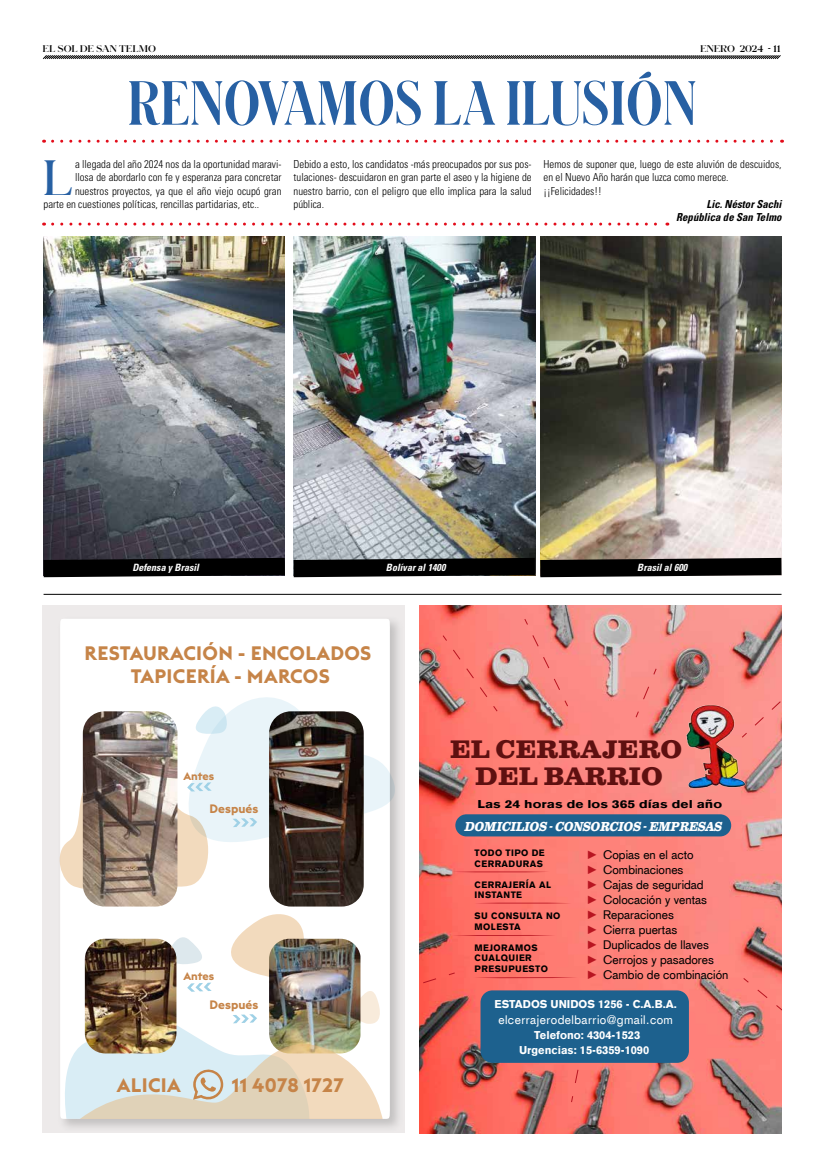
<style>
.page{position:relative;width:823px;height:1163px;background:#fff}
.page>*{position:absolute;margin:0;border:0;box-sizing:border-box;transform-origin:0 0}
.t1{font:700 58px "Schnyder Cond S";color:#2760a3}
.t2{font:600 46.2px "Schnyder Wide S";color:#2760a3}
.t3{font:700 25.5px/27.5px "Clarendon Text Pro";color:#5e1010;text-align:center}
.t4{font:700 19.3px/23.1px "Euclid Triangle";letter-spacing:.015em;color:#c68448;text-align:center}
.t5{font:italic 700 13.1px "Clarendon Text Pro";color:#fff;scale:.86 1}
.t6{font:12.1px/15.1px "Akzidenz Grotesk CE";color:#000}
.t7{font:12.1px "Akzidenz Grotesk CE";letter-spacing:.035em;color:#fff}
.t8{font:700 12.1px "Euclid Triangle";color:#c68448}
.t9{font:900 11.1px/15.1px "Akzidenz Grotesk CE";color:#fff;text-align:center}
.t10{font:900 11.1px "Akzidenz Grotesk CE";color:#000;scale:1.25 1}
.t11{font:700 11.1px "Euclid Triangle";letter-spacing:-.005em;color:#c68448}
.t12{font:300 condensed 11px/13.2px "Univers LT Std";color:#000;text-align:justify}
.t13{font:italic 700 condensed 11px/13.2px "Univers LT Std";color:#000;text-align:right}
.t14{font:italic 700 condensed 10px "Univers LT Std";color:#fff}
.t15{font:900 9.1px/10.5px "Akzidenz Grotesk CE";letter-spacing:.045em;color:#000}
.t16{font:700 9px "Schnyder Wide S";letter-spacing:.03em;color:#000}
</style>
<div class="page">
<svg style="left:43px;top:55px;width:738px;height:4px;background:#646464"></svg>
<img style="left:419px;top:605px;width:362px;height:528px">
<div style="left:455px;top:814px;width:275px;height:22px;background:#1d618e;border-radius:11px"></div>
<svg style="left:523px;top:617px;width:5px;height:8px"></svg>
<svg style="left:531px;top:634px;width:37px;height:73px;background:#eb847f"></svg>
<svg style="left:452px;top:871px;width:97px;height:1px"></svg>
<svg style="left:474px;top:902px;width:97px;height:1px"></svg>
<svg style="left:451px;top:934px;width:104px;height:2px"></svg>
<svg style="left:473px;top:976px;width:104px;height:2px"></svg>
<svg style="left:741px;top:976px;width:8px;height:7px"></svg>
<svg style="left:755px;top:988px;width:26px;height:61px;background:#ec7f78"></svg>
<svg style="left:441px;top:634px;width:6px;height:8px"></svg>
<svg style="left:451px;top:648px;width:47px;height:64px;background:#f1796f"></svg>
<div style="left:740px;top:684px;width:41px;height:54px;background:#fc948f"></div>
<svg style="left:652px;top:667px;width:5px;height:8px"></svg>
<svg style="left:634px;top:685px;width:15px;height:33px"></svg>
<svg style="left:570px;top:1094px;width:3px;height:9px"></svg>
<svg style="left:573px;top:1062px;width:9px;height:21px"></svg>
<svg style="left:421px;top:971px;width:34px;height:12px"></svg>
<div style="left:480px;top:990px;width:208px;height:72px;background:#1d618e;border-radius:12px"></div>
<img style="left:676px;top:693px;width:73px;height:101px">
<svg style="left:43px;top:605px;width:362px;height:528px;background:#e5e2e2"></svg>
<svg style="left:60px;top:618px;width:330px;height:501px"></svg>
<svg style="left:60px;top:697px;width:335px;height:193px"></svg>
<img style="left:83px;top:711px;width:94px;height:195px">
<img style="left:269px;top:711px;width:94px;height:195px">
<img style="left:65px;top:914px;width:317px;height:204px">
<hr style="left:44px;top:594px;width:737px;height:1px;background:#000">
<img style="left:44px;top:237px;width:241px;height:321px">
<img style="left:294px;top:237px;width:241px;height:338px">
<img style="left:540px;top:237px;width:241px;height:321px">
<svg style="left:44px;top:558px;width:241px;height:19px;background:#0b0b0c"></svg>
<svg style="left:293px;top:558px;width:241px;height:19px;background:#121212"></svg>
<svg style="left:540px;top:558px;width:241px;height:19px;background:#141312"></svg>
<svg style="left:53px;top:222px;width:614px;height:3px"></svg>
<svg style="left:53px;top:140px;width:729px;height:3px"></svg>
<svg style="left:587px;top:850px;width:9px;height:8px"></svg>
<svg style="left:587px;top:865px;width:9px;height:8px"></svg>
<svg style="left:587px;top:880px;width:9px;height:8px"></svg>
<svg style="left:587px;top:895px;width:9px;height:8px"></svg>
<svg style="left:587px;top:910px;width:9px;height:8px"></svg>
<svg style="left:587px;top:925px;width:9px;height:8px"></svg>
<svg style="left:587px;top:940px;width:9px;height:9px"></svg>
<svg style="left:587px;top:955px;width:9px;height:9px"></svg>
<svg style="left:587px;top:970px;width:9px;height:9px"></svg>
<p class="t16" style="left:43px;top:42px;width:114px">EL SOL DE SAN TELMO</p>
<p class="t16" style="left:700px;top:42px;width:81px">ENERO 2024 - 11</p>
<h1 class="t1" style="left:128px;top:62px;width:569px">RENOVAMOS LA ILUSIÓN</h1>
<h2 class="t2" style="left:44px;top:144px;width:31px">L</h2>
<p class="t12" style="left:75px;top:158px;width:208px">a llegada del año 2024 nos da la oportunidad maravi-</p>
<p class="t12" style="left:75px;top:171px;width:208px">llosa de abordarlo con fe y esperanza para concretar</p>
<p class="t12" style="left:75px;top:184px;width:208px">nuestros proyectos, ya que el año viejo ocupó gran</p>
<p class="t12" style="left:44px;top:197px;width:217px">parte en cuestiones políticas, rencillas partidarias, etc..</p>
<p class="t12" style="left:293px;top:158px;width:239px">Debido a esto, los candidatos -más preocupados por sus pos&shy;tulaciones- descuidaron en gran parte el aseo y la higiene de nuestro barrio, con el peligro que ello implica para la salud pública.</p>
<p class="t12" style="left:543px;top:158px;width:239px;text-align:left">Hemos de suponer que, luego de este aluvión de descuidos, en el Nuevo Año harán que luzca como merece. ¡¡Felicidades!!</p>
<p class="t13" style="left:675px;top:197px;width:107px">Lic. Néstor Sachi<br>República de San Telmo</p>
<p class="t14" style="left:132px;top:562px;width:68px;rotate:-1deg">Defensa y Brasil</p>
<p class="t14" style="left:385px;top:562px;width:61px;rotate:-1deg">Bolívar al 1400</p>
<p class="t14" style="left:636px;top:562px;width:51px;rotate:-1deg">Brasil al 600</p>
<h3 class="t4" style="left:85px;top:642px;width:288px">RESTAURACIÓN - ENCOLADOS<br>TAPICERÍA - MARCOS</h3>
<p class="t11" style="left:183px;top:768px;width:32px">Antes</p>
<p class="t8" style="left:209px;top:800px;width:50px">Después</p>
<p class="t11" style="left:183px;top:968px;width:32px">Antes</p>
<p class="t8" style="left:209px;top:996px;width:50px">Después</p>
<h3 class="t4" style="left:117px;top:1073px;width:65px">ALICIA</h3>
<h3 class="t4" style="left:232px;top:1073px;width:113px">11 4078 1727</h3>
<h3 class="t3" style="left:449px;top:736px;width:234px">EL CERRAJERO<br>DEL BARRIO</h3>
<p class="t10" style="left:477px;top:796px;width:197px">Las 24 horas de los 365 días del año</p>
<p class="t5" style="left:463px;top:818px;width:305px">DOMICILIOS -CONSORCIOS -EMPRESAS</p>
<p class="t15" style="left:474px;top:847px;width:72px">TODO TIPO DE<br>CERRADURAS</p>
<p class="t15" style="left:474px;top:879px;width:78px">CERRAJERÍA AL<br>INSTANTE</p>
<p class="t15" style="left:474px;top:910px;width:87px">SU CONSULTA NO<br>MOLESTA</p>
<p class="t15" style="left:474px;top:942px;width:75px">MEJORAMOS<br>CUALQUIER<br>PRESUPUESTO</p>
<p class="t6" style="left:602px;top:846px;width:127px">Copias en el acto<br>Combinaciones<br>Cajas de seguridad<br>Colocación y ventas<br>Reparaciones<br>Cierra puertas<br>Duplicados de llaves<br>Cerrojos y pasadores<br>Cambio de combinación</p>
<p class="t9" style="left:494px;top:997px;width:184px">ESTADOS UNIDOS 1256 - C.A.B.A.</p>
<p class="t7" style="left:498px;top:1011px;width:176px">elcerrajerodelbarrio@gmail.com</p>
<p class="t9" style="left:518px;top:1027px;width:132px">Telefono: 4304-1523<br>Urgencias: 15-6359-1090</p>
</div>
